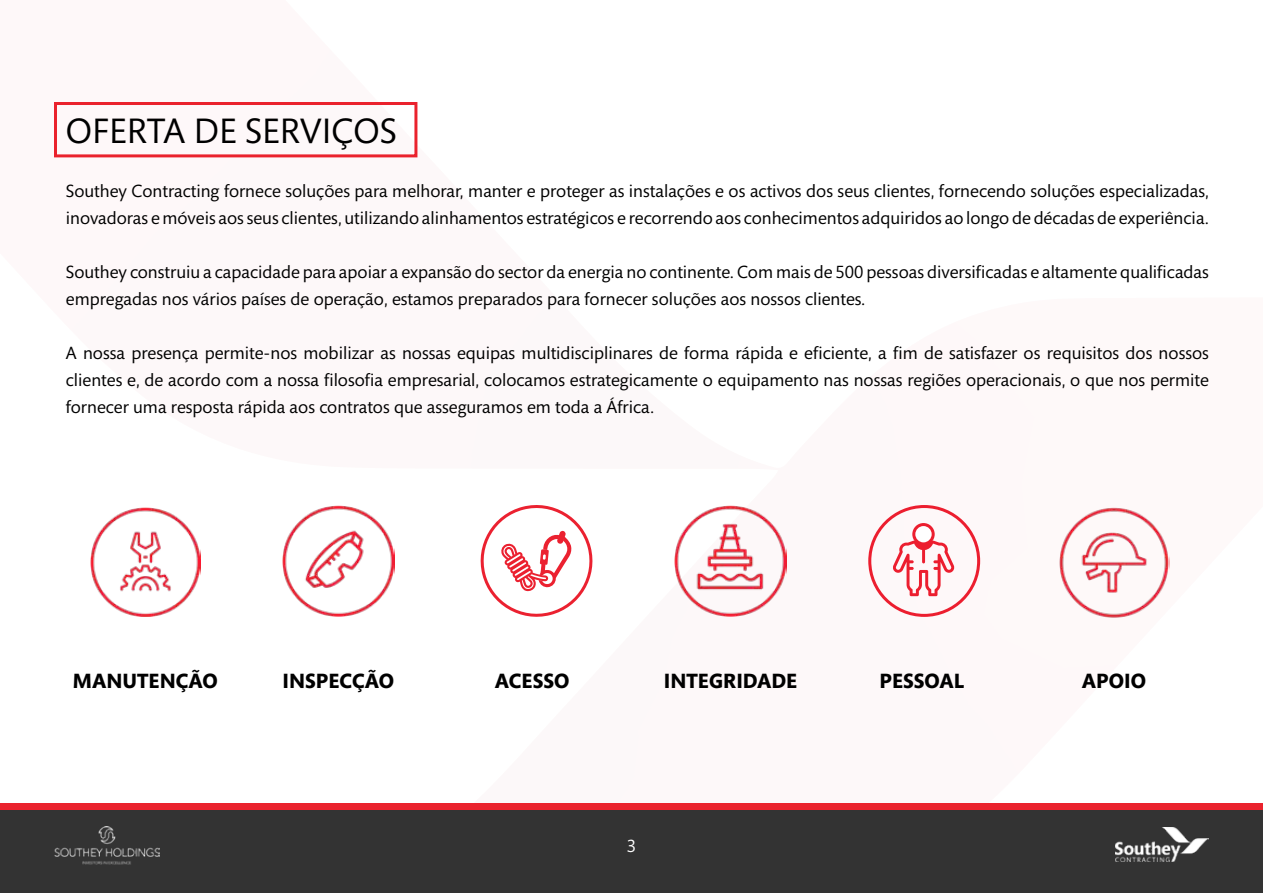
<style>
.page{position:relative;width:1263px;height:893px;background:#fff}
.page>*{position:absolute;margin:0;border:0;box-sizing:border-box;transform-origin:0 0}
.t1{font:36px "Mundo Sans Std";color:#000}
.t2{font:700 21px "Mundo Sans Std";color:#000}
.t3{font:18px/27px "Mundo Sans Std";color:#000}
.t4{font:18px "Mundo Sans Std";color:#fff}
</style>
<div class="page">
<div style="left:0;top:806px;width:1263px;height:87px;background:#333"></div>
<img style="left:54px;top:827px;width:106px;height:37px">
<img style="left:1115px;top:828px;width:94px;height:34px">
<div style="left:0;top:804px;width:1263px;height:6px;background:#ea222d"></div>
<div style="left:54px;top:102px;width:363px;height:55px;border:3px solid #ea222d"></div>
<img style="left:90px;top:507px;width:110px;height:110px">
<img style="left:283px;top:505px;width:112px;height:112px">
<img style="left:675px;top:505px;width:111px;height:112px">
<svg style="left:868px;top:505px;width:112px;height:112px"></svg>
<img style="left:1059px;top:507px;width:111px;height:111px">
<svg style="left:480px;top:505px;width:113px;height:112px"></svg>
<h1 class="t1" style="left:66px;top:112px;width:332px">OFERTA DE SERVIÇOS</h1>
<p class="t3" style="left:66px;top:178px;width:1144px">Southey Contracting fornece soluções para melhorar, manter e proteger as instalações e os activos dos seus clientes, fornecendo soluções especializadas, inovadoras e móveis aos seus clientes, utilizando alinhamentos estratégicos e recorrendo aos conhecimentos adquiridos ao longo de décadas de experiência.</p>
<p class="t3" style="left:66px;top:259px;width:1144px">Southey construiu a capacidade para apoiar a expansão do sector da energia no continente. Com mais de 500 pessoas diversificadas e altamente qualificadas empregadas nos vários países de operação, estamos preparados para fornecer soluções aos nossos clientes.</p>
<p class="t3" style="left:66px;top:340px;width:1144px;text-align:justify">A nossa presença permite-nos mobilizar as nossas equipas multidisciplinares de forma rápida e eficiente, a fim de satisfazer os requisitos dos nossos clientes e, de acordo com a nossa filosofia empresarial, colocamos estrategicamente o equipamento nas nossas regiões operacionais, o que nos permite fornecer uma resposta rápida aos contratos que asseguramos em toda a África.</p>
<p class="t2" style="left:73px;top:670px;width:147px">MANUTENÇÃO</p>
<p class="t2" style="left:282px;top:670px;width:113px">INSPECÇÃO</p>
<p class="t2" style="left:495px;top:670px;width:76px">ACESSO</p>
<p class="t2" style="left:664px;top:670px;width:135px">INTEGRIDADE</p>
<p class="t2" style="left:879px;top:670px;width:86px">PESSOAL</p>
<p class="t2" style="left:1082px;top:670px;width:66px">APOIO</p>
<p class="t4" style="left:627px;top:836px;width:11px">3</p>
</div>
